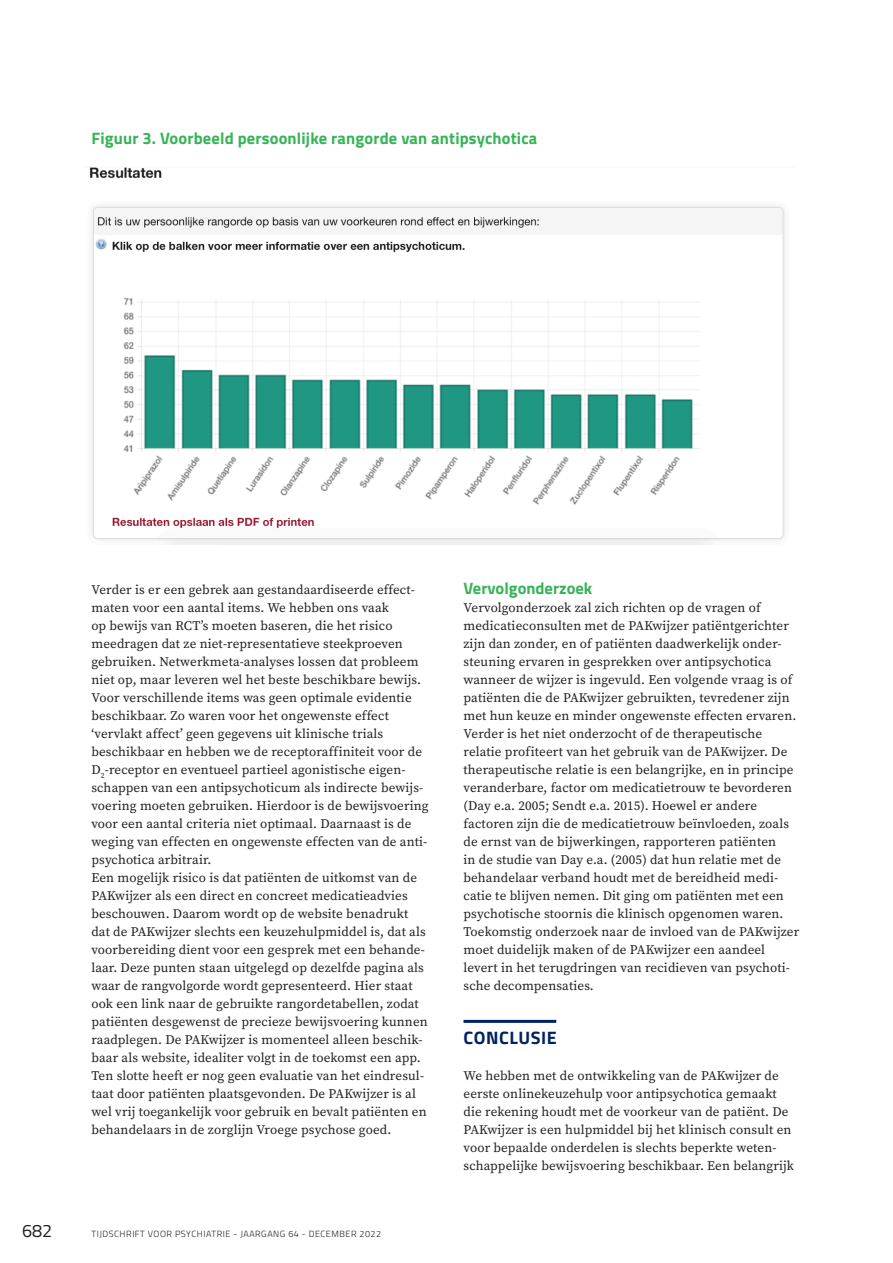
<style>
.page{position:relative;width:893px;height:1263px;background:#fff}
.page>*{position:absolute;margin:0;border:0;box-sizing:border-box;transform-origin:0 0}
.k1{font:700 18px "Titillium Web";letter-spacing:.03em;color:#002361}
.t1{font:18px "Titillium Web";color:#231f20}
.tabtit{font:700 16.5px "Titillium Web";letter-spacing:.01em;color:#36b558}
.k2{font:700 16.5px "Titillium Web";color:#36b558}
.standaard{font:13.2px/18px "Source Serif Variable";letter-spacing:.01em;color:#231f20}
.t2{font:300 9px "Titillium Web";letter-spacing:.06em;color:#231f20}
</style>
<div class="page">
<hr style="left:463px;top:1020px;width:93px;height:3px;background:#002361">
<img style="left:89px;top:167px;width:696px;height:377px">
<p class="tabtit" style="left:91px;top:126px;width:447px">Figuur 3. Voorbeeld persoonlijke rangorde van antipsychotica</p>
<p class="standaard" style="left:91px;top:581px;width:331px">Verder is er een gebrek aan gestandaardiseerde effect&shy;maten voor een aantal items. We hebben ons vaak<br>op bewijs van RCT’s moeten baseren, die het risico meedragen dat ze niet-representatieve steekproeven gebruiken. Netwerkmeta-analyses lossen dat probleem niet op, maar leveren wel het beste beschikbare bewijs.</p>
<p class="standaard" style="left:91px;top:689px;width:339px">Voor verschillende items was geen optimale evidentie beschikbaar. Zo waren voor het ongewenste effect ‘vervlakt affect’ geen gegevens uit klinische trials beschikbaar en hebben we de receptoraffiniteit voor de D<sub>2</sub>-receptor en eventueel partieel agonistische eigen&shy;schappen van een antipsychoticum als indirecte bewijs&shy;voering moeten gebruiken. Hierdoor is de bewijsvoering voor een aantal criteria niet optimaal. Daarnaast is de weging van effecten en ongewenste effecten van de anti&shy;psychotica arbitrair.</p>
<p class="standaard" style="left:91px;top:869px;width:338px">Een mogelijk risico is dat patiënten de uitkomst van de PAKwijzer als een direct en concreet medicatieadvies beschouwen. Daarom wordt op de website benadrukt dat de PAKwijzer slechts een keuzehulpmiddel is, dat als voorbereiding dient voor een gesprek met een behande&shy;laar. Deze punten staan uitgelegd op dezelfde pagina als waar de rangvolgorde wordt gepresenteerd. Hier staat ook een link naar de gebruikte rangordetabellen, zodat patiënten desgewenst de precieze bewijsvoering kunnen raadplegen. De PAKwijzer is momenteel alleen beschik&shy;baar als website, idealiter volgt in de toekomst een app.</p>
<p class="standaard" style="left:91px;top:1067px;width:337px">Ten slotte heeft er nog geen evaluatie van het eindresul&shy;taat door patiënten plaatsgevonden. De PAKwijzer is al wel vrij toegankelijk voor gebruik en bevalt patiënten en behandelaars in de zorglijn Vroege psychose goed.</p>
<h1 class="t1" style="left:22px;top:1218px;width:32px">682</h1>
<p class="t2" style="left:91px;top:1228px;width:291px">TIJDSCHRIFT VOOR PSYCHIATRIE - JAARGANG 64 - DECEMBER 2022</p>
<p class="k2" style="left:463px;top:576px;width:130px">Vervolgonderzoek</p>
<p class="standaard" style="left:463px;top:599px;width:337px">Vervolgonderzoek zal zich richten op de vragen of medicatieconsulten met de PAKwijzer patiëntgerichter zijn dan zonder, en of patiënten daadwerkelijk onder&shy;steuning ervaren in gesprekken over antipsychotica wanneer de wijzer is ingevuld. Een volgende vraag is of patiënten die de PAKwijzer gebruikten, tevredener zijn met hun keuze en minder ongewenste effecten ervaren.<br>Verder is het niet onderzocht of de therapeutische relatie profiteert van het gebruik van de PAKwijzer. De therapeutische relatie is een belangrijke, en in principe veranderbare, factor om medicatietrouw te bevorderen (Day e.a. 2005; Sendt e.a. 2015). Hoewel er andere factoren zijn die de medicatietrouw beïnvloeden, zoals de ernst van de bijwerkingen, rapporteren patiënten<br>in de studie van Day e.a. (2005) dat hun relatie met de behandelaar verband houdt met de bereidheid medi&shy;catie te blijven nemen. Dit ging om patiënten met een psychotische stoornis die klinisch opgenomen waren.<br>Toekomstig onderzoek naar de invloed van de PAKwijzer moet duidelijk maken of de PAKwijzer een aandeel levert in het terugdringen van recidieven van psychoti&shy;sche decompensaties.</p>
<p class="k1" style="left:464px;top:1024px;width:95px">CONCLUSIE</p>
<p class="standaard" style="left:463px;top:1067px;width:332px">We hebben met de ontwikkeling van de PAKwijzer de eerste onlinekeuzehulp voor antipsychotica gemaakt die rekening houdt met de voorkeur van de patiënt. De PAKwijzer is een hulpmiddel bij het klinisch consult en voor bepaalde onderdelen is slechts beperkte weten&shy;schappelijke bewijsvoering beschikbaar. Een belangrijk</p>
</div>
